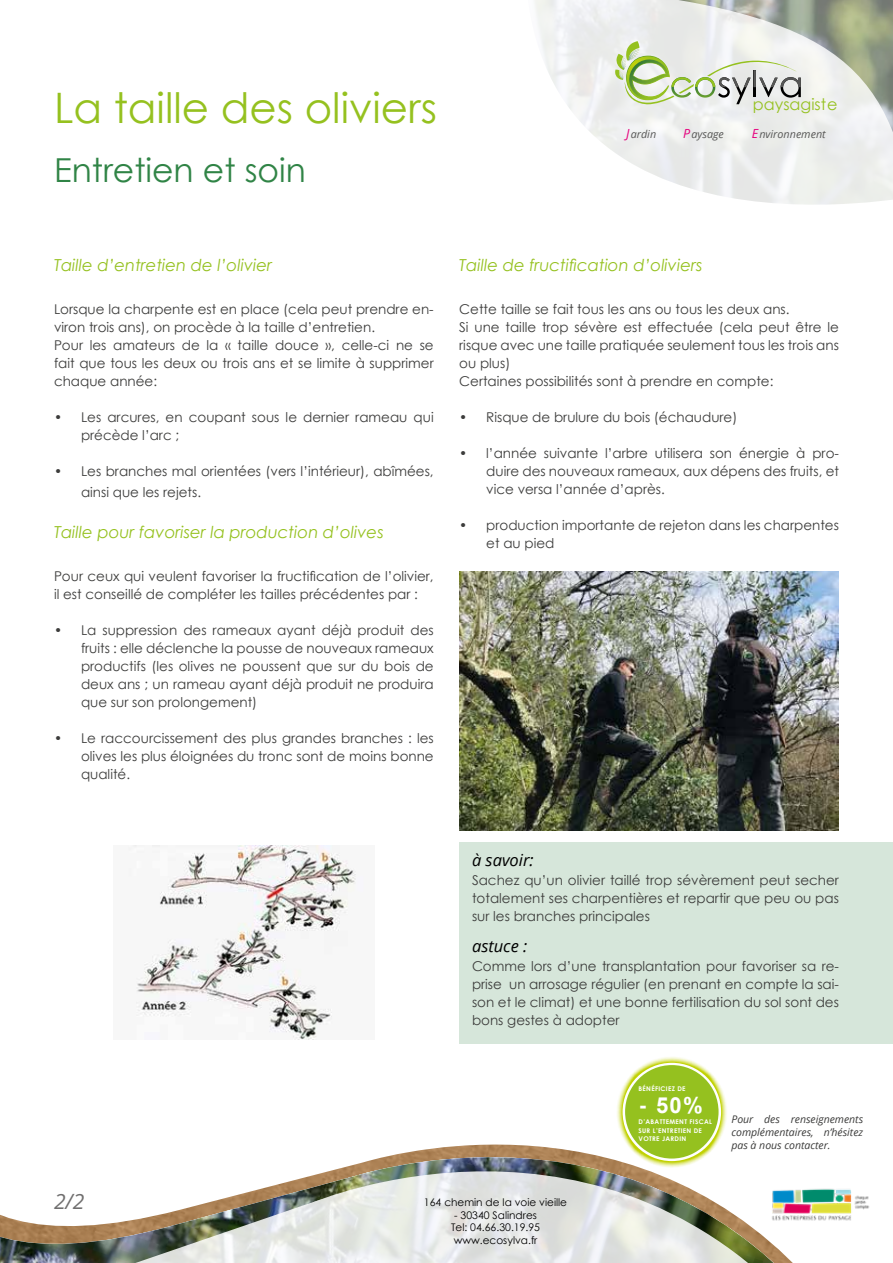
<style>
.page{position:relative;width:893px;height:1263px;background:#fff}
.page>*{position:absolute;margin:0;border:0;box-sizing:border-box;transform-origin:0 0}
.t1{font:42px "Century Gothic";color:#95c11f}
.t2{font:33px "Century Gothic";color:#308446}
.t3{font:700 22.05px "Arial";color:#fff}
.t4{font:italic 21px "Open Sans";color:#706f6f}
.t5{font:italic 16.5px "Century Gothic";color:#95c11f}
.t6{font:italic 16.5px "Open Sans";color:#000}
.t7{font:16.05px "Century Gothic";color:#95c11f}
.t8{font:13.5px/18px "Century Gothic";color:#3c3c3b}
.t9{font:italic 10.8px "Open Sans";color:#575756}
.t10{font:10.5px/12.6px "Century Gothic";color:#000;text-align:center}
.t11{font:italic 10.5px/12.6px "Open Sans";color:#3c3c3b;text-align:justify}
.t12{font:700 6.45px/8.2px "Century Gothic";letter-spacing:.05em;color:#fff}
.s1{font-size:12.6px;color:#e6007d}
.s2{font-family:"Century Gothic"}
</style>
<div class="page">
<img style="left:535px;top:0;width:358px;height:205px">
<svg style="left:615px;top:41px;width:186px;height:64px"></svg>
<svg style="left:0;top:1064px;width:793px;height:199px"></svg>
<div style="left:625px;top:1065px;width:93px;height:93px;background:#95c11f;border-radius:50%"></div>
<div style="left:616px;top:1056px;width:112px;height:112px;border:7px solid #c1d100;border-radius:50%"></div>
<img style="left:766px;top:1180px;width:103px;height:45px">
<div style="left:459px;top:842px;width:434px;height:201px;background:#d6e6da"></div>
<img style="left:129px;top:846px;width:227px;height:194px">
<img style="left:459px;top:571px;width:380px;height:259px">
<h1 class="t1" style="left:54px;top:78px;width:384px">La taille des oliviers</h1>
<h2 class="t2" style="left:54px;top:147px;width:253px">Entretien et soin</h2>
<p class="t7" style="left:753px;top:93px;width:86px">paysagiste</p>
<p class="t9" style="left:626px;top:126px;width:32px"><span class="s1">J</span>ardin</p>
<p class="t9" style="left:683px;top:126px;width:42px"><span class="s1">P</span>aysage</p>
<p class="t9" style="left:752px;top:126px;width:76px"><span class="s1">E</span>nvironnement</p>
<p class="t5" style="left:54px;top:253px;width:220px">Taille d’entretien de l’olivier</p>
<p class="t8" style="left:54px;top:300px;width:381px">Lorsque la charpente est en place (cela peut prendre en&shy;viron trois ans), on procède à la taille d’entretien.<br>Pour les amateurs de la « taille douce », celle-ci ne se fait que tous les deux ou trois ans et se limite à supprimer chaque année:</p>
<p class="t8" style="left:81px;top:408px;width:354px;text-indent:-27px">• Les arcures, en coupant sous le dernier rameau qui précède l’arc ;</p>
<p class="t8" style="left:81px;top:461px;width:354px;line-height:21px;text-indent:-27px">• Les branches mal orientées (vers l’intérieur), abîmées, ainsi que les rejets.</p>
<p class="t5" style="left:54px;top:520px;width:331px">Taille pour favoriser la production d’olives</p>
<p class="t8" style="left:54px;top:567px;width:381px">Pour ceux qui veulent favoriser la fructification de l’olivier, il est conseillé de compléter les tailles précédentes par :</p>
<p class="t8" style="left:81px;top:621px;width:354px;text-align:justify;text-indent:-27px">• La suppression des rameaux ayant déjà produit des fruits : elle déclenche la pousse de nouveaux rameaux productifs (les olives ne poussent que sur du bois de deux ans ; un rameau ayant déjà produit ne produira que sur son prolongement)</p>
<p class="t8" style="left:81px;top:729px;width:354px;text-align:justify;text-indent:-27px">• Le raccourcissement des plus grandes branches : les olives les plus éloignées du tronc sont de moins bonne qualité.</p>
<p class="t5" style="left:459px;top:253px;width:245px">Taille de fructification d’oliviers</p>
<p class="t8" style="left:459px;top:300px;width:381px">Cette taille se fait tous les ans ou tous les deux ans.<br>Si une taille trop sévère est effectuée (cela peut être le risque avec une taille pratiquée seulement tous les trois ans ou plus)<br>Certaines possibilités sont à prendre en compte:</p>
<p class="t8" style="left:459px;top:408px;width:280px">• Risque de brulure du bois (échaudure)</p>
<p class="t8" style="left:486px;top:444px;width:354px;text-align:justify;text-indent:-27px">• l’année suivante l’arbre utilisera son énergie à pro&shy;duire des nouveaux rameaux, aux dépens des fruits, et vice versa l’année d’après.</p>
<p class="t8" style="left:486px;top:516px;width:354px;text-indent:-27px">• production importante de rejeton dans les charpentes et au pied</p>
<p class="t6" style="left:472px;top:848px;width:63px">à savoir:</p>
<p class="t8" style="left:472px;top:870px;width:368px;text-align:justify">Sachez qu’un olivier taillé trop sévèrement peut secher totalement ses charpentières et repartir que peu ou pas sur les branches principales</p>
<p class="t6" style="left:472px;top:935px;width:57px">astuce :</p>
<p class="t8" style="left:472px;top:957px;width:368px;text-align:justify">Comme lors d’une transplantation pour favoriser sa re&shy;prise un arrosage régulier (en prenant en compte la sai&shy;son et le climat) et une bonne fertilisation du sol sont des bons gestes à adopter</p>
<p class="t12" style="left:638px;top:1084px;width:49px">BÉNÉFICIEZ DE</p>
<p class="t12" style="left:638px;top:1117px;width:75px">D’ABATTEMENT FISCAL<br>SUR L’ENTRETIEN DE<br>VOTRE JARDIN</p>
<h3 class="t3" style="left:638px;top:1090px;width:66px"><span class="s2">-</span> 50%</h3>
<p class="t11" style="left:731px;top:1113px;width:133px">Pour des renseignements complémentaires, n’hésitez pas à nous contacter.</p>
<h3 class="t4" style="left:54px;top:1187px;width:32px">2/2</h3>
<p class="t10" style="left:424px;top:1196px;width:145px">164 chemin de la voie vieille</p>
<p class="t10" style="left:451px;top:1208px;width:91px">- 30340 Salindres<br>Tel: 04.66.30.19.95 www.ecosylva.fr</p>
</div>
